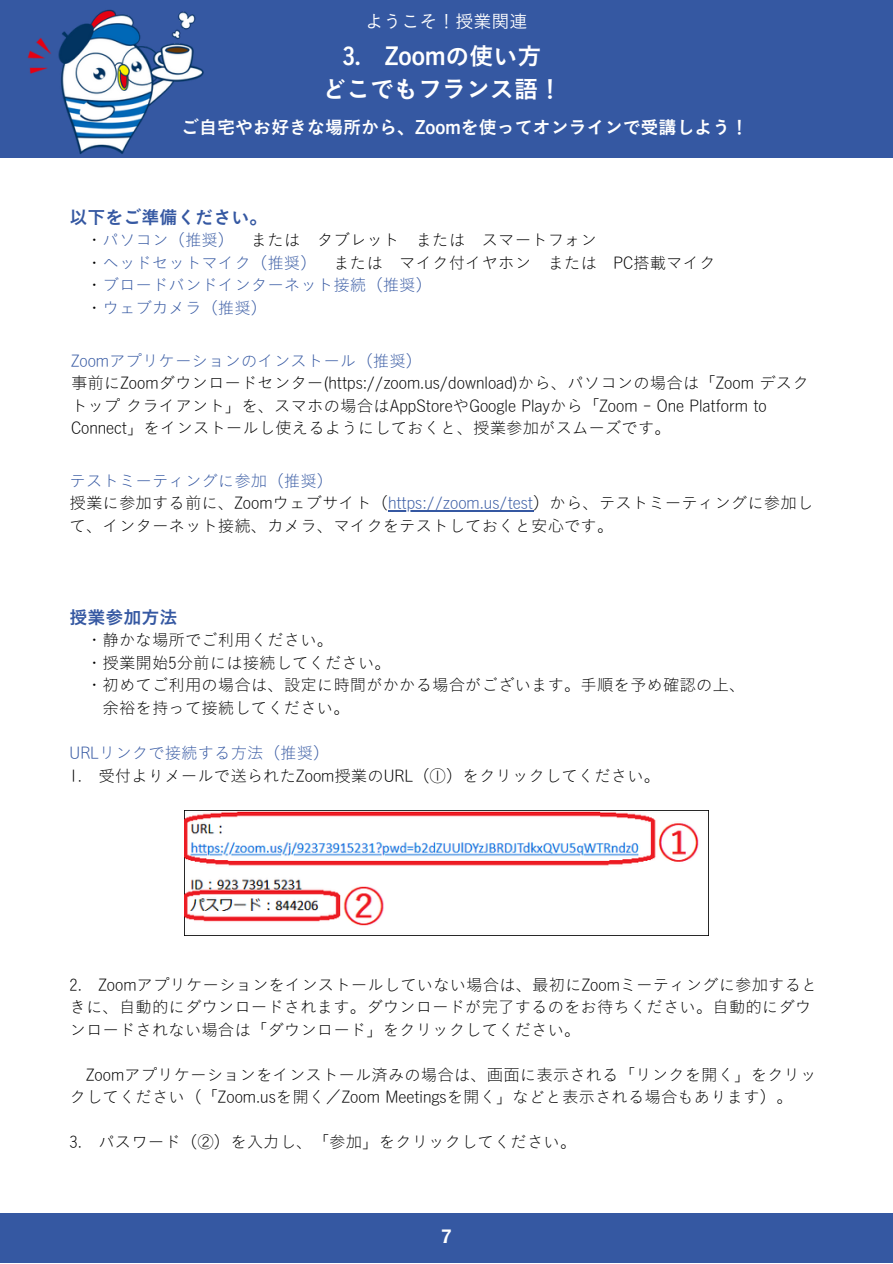
<style>
.page{position:relative;width:893px;height:1264px;background:#fff}
.page>*{position:absolute;margin:0;border:0;box-sizing:border-box;transform-origin:0 0}
.t1{font:24px "Koburina Go Std W6";color:#fff}
.t2{font:18px "Koburina Go Std W6";color:#fff}
.t3{font:18px "Koburina Go Std W6";color:#3558a2}
.t4{font:18px "Koburina Go Std W3";color:#fff}
.t5{font:18px "Proto Grotesk";color:#fff}
.t6{font:16.5px/22.5px "Koburina Go Std W1";color:#000}
.t7{font:16.5px "Koburina Go Std W1";color:#3558a2}
.s1{color:#3558a2}
.s2{color:#000}
</style>
<div class="page">
<div style="left:0;top:0;width:892px;height:158px;background:#3558a2"></div>
<div style="left:0;top:1213px;width:892px;height:49px;background:#3558a2"></div>
<img style="left:27px;top:10px;width:177px;height:144px">
<img style="left:184px;top:810px;width:524px;height:125px">
<hr style="left:388px;top:510px;width:145px;height:1px;background:#3558a2">
<p class="t4" style="left:365px;top:13px;width:163px">ようこそ！授業関連</p>
<p class="t1" style="left:343px;top:44px;width:197px">3. Zoomの使い方</p>
<p class="t1" style="left:322px;top:77px;width:241px">どこでもフランス語！</p>
<p class="t2" style="left:181px;top:118px;width:569px">ご自宅やお好きな場所から、Zoomを使ってオンラインで受講しよう！</p>
<p class="t3" style="left:70px;top:208px;width:199px">以下をご準備ください。</p>
<p class="t6" style="left:86px;top:229px;width:512px">・<span class="s1">パソコン（推奨）</span> または タブレット または スマートフォン</p>
<p class="t6" style="left:86px;top:251px;width:631px">・<span class="s1">ヘッドセットマイク（推奨）</span> または マイク付イヤホン または PC搭載マイク</p>
<p class="t7" style="left:86px;top:277px;width:347px"><span class="s2">・</span>ブロードバンドインターネット接続（推奨）</p>
<p class="t7" style="left:86px;top:299px;width:183px"><span class="s2">・</span>ウェブカメラ（推奨）</p>
<p class="t7" style="left:71px;top:352px;width:353px">Zoomアプリケーションのインストール（推奨）</p>
<p class="t6" style="left:71px;top:371px;width:739px">事前にZoomダウンロードセンター(https://zoom.us/download)から、パソコンの場合は「Zoom デスクトップクライアント」を、スマホの場合はAppStoreやGoogle Playから「Zoom - One Platform to<br>Connect」をインストールし使えるようにしておくと、授業参加がスムーズです。</p>
<p class="t7" style="left:70px;top:472px;width:265px">テストミーティングに参加（推奨）</p>
<p class="t6" style="left:70px;top:491px;width:745px">授業に参加する前に、Zoomウェブサイト（<span class="s1">https://zoom.us/test</span>）から、テストミーティングに参加して、インターネット接続、カメラ、マイクをテストしておくと安心です。</p>
<p class="t3" style="left:70px;top:607px;width:109px">授業参加方法</p>
<p class="t6" style="left:86px;top:628px;width:249px">・静かな場所でご利用ください。</p>
<p class="t6" style="left:86px;top:651px;width:306px">・授業開始5分前には接続してください。</p>
<p class="t6" style="left:86px;top:673px;width:660px">・初めてご利用の場合は、設定に時間がかかる場合がございます。手順を予め確認の上、</p>
<p class="t6" style="left:103px;top:696px;width:249px">余裕を持って接続してください。</p>
<p class="t7" style="left:70px;top:745px;width:261px">URLリンクで接続する方法（推奨）</p>
<p class="t6" style="left:70px;top:764px;width:592px">1. 受付よりメールで送られたZoom授業のURL（①）をクリックしてください。</p>
<p class="t6" style="left:70px;top:973px;width:749px">2. Zoomアプリケーションをインストールしていない場合は、最初にZoomミーティングに参加するときに、自動的にダウンロードされます。ダウンロードが完了するのをお待ちください。自動的にダウンロードされない場合は「ダウンロード」をクリックしてください。</p>
<p class="t6" style="left:70px;top:1063px;width:748px;text-indent:16px">Zoomアプリケーションをインストール済みの場合は、画面に表示される「リンクを開く」をクリックしてください（「Zoom.usを開く／Zoom Meetingsを開く」などと表示される場合もあります）。</p>
<p class="t6" style="left:70px;top:1130px;width:508px">3. パスワード（②）を入力し、「参加」をクリックしてください。</p>
<p class="t5" style="left:441px;top:1229px;width:12px">7</p>
</div>
